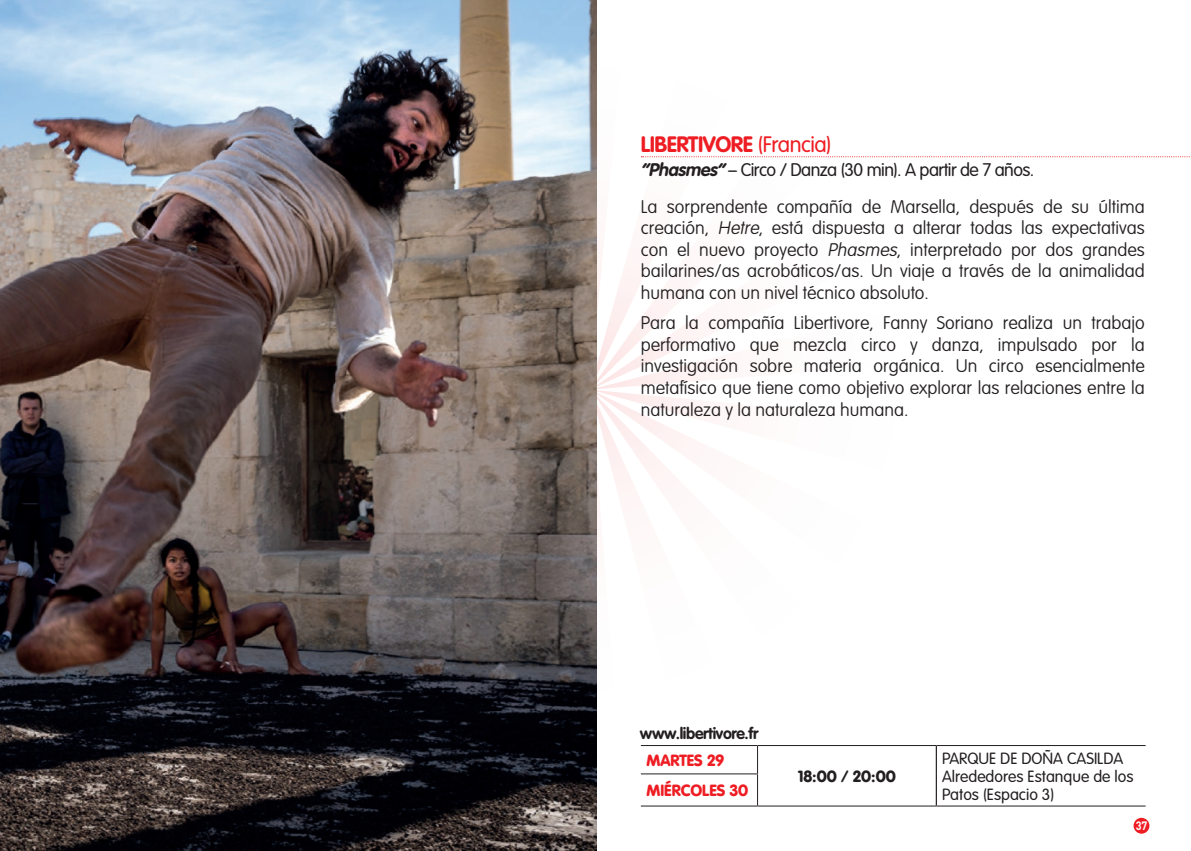
<style>
.page{position:relative;width:1191px;height:851px;background:#fff}
.page>*{position:absolute;margin:0;border:0;box-sizing:border-box;transform-origin:0 0}
.t1{font:700 22px "VAG Rounded Std";letter-spacing:-.02em;color:#ee1d23}
.t2{font:100 18px/21.6px "VAG Rounded Std";color:#231f20;text-align:justify}
.t3{font:300 16px/18.4px "VAG Rounded Std";color:#231f20}
.t4{font:900 16px "VAG Rounded Std";color:#ee1d23}
.t5{font:700 16px "VAG Rounded Std";letter-spacing:-.02em;color:#231f20}
.t6{font:900 16px "VAG Rounded Std";color:#231f20}
.t7{font:700 12px "DIN Pro";color:#fff;scale:.9 1}
.s1{font-weight:300}
.s2{font-weight:700;font-style:italic}
.s3{font-style:italic}
</style>
<div class="page">
<div style="left:1133px;top:817px;width:16px;height:16px;background:#ee1d23;border-radius:50%"></div>
<svg style="left:596px;top:207px;width:109px;height:182px"></svg>
<svg style="left:596px;top:390px;width:163px;height:366px"></svg>
<svg style="left:757px;top:746px;width:1px;height:27px"></svg>
<hr style="left:757px;top:774px;width:1px;height:31px;background:#231f20">
<hr style="left:935px;top:746px;width:2px;height:27px;background:#231f20">
<hr style="left:935px;top:773px;width:2px;height:32px;background:#231f20">
<hr style="left:641px;top:745px;width:116px;height:1px;background:#231f20">
<hr style="left:641px;top:773px;width:117px;height:1px;background:#231f20">
<hr style="left:641px;top:805px;width:116px;height:1px;background:#231f20">
<hr style="left:757px;top:745px;width:179px;height:1px;background:#231f20">
<hr style="left:757px;top:805px;width:179px;height:1px;background:#231f20">
<hr style="left:936px;top:745px;width:209px;height:1px;background:#231f20">
<hr style="left:936px;top:805px;width:209px;height:1px;background:#231f20">
<img style="left:0;top:0;width:596px;height:850px">
<svg style="left:641px;top:156px;width:549px;height:1px"></svg>
<p class="t1" style="left:641px;top:131px;width:192px">LIBERTIVORE <span class="s1">(Francia)</span></p>
<p class="t2" style="left:641px;top:152px;width:505px;line-height:36.6px"><span class="s2">“Phasmes”</span><span class="s1">– Circo / Danza (30 min). A partir de 7 años.<br></span>La sorprendente compañía de Marsella, después de su última</p>
<p class="t2" style="left:641px;top:217px;width:505px">creación, <span class="s3">Hetre</span>, está dispuesta a alterar todas las expectativas con el nuevo proyecto <span class="s3">Phasmes</span>, interpretado por dos grandes bailarines/as acrobáticos/as. Un viaje a través de la animalidad humana con un nivel técnico absoluto.</p>
<p class="t2" style="left:641px;top:312px;width:505px">Para la compañía Libertivore, Fanny Soriano realiza un trabajo performativo que mezcla circo y danza, impulsado por la investigación sobre materia orgánica. Un circo esencialmente metafísico que tiene como objetivo explorar las relaciones entre la naturaleza y la naturaleza humana.</p>
<p class="t5" style="left:640px;top:723px;width:120px">www.libertivore.fr</p>
<p class="t3" style="left:942px;top:749px;width:193px">PARQUE DE DOÑA CASILDA<br>Alrededores Estanque de los</p>
<p class="t4" style="left:646px;top:750px;width:79px">MARTES 29</p>
<p class="t6" style="left:798px;top:766px;width:99px">18:00 / 20:00</p>
<p class="t4" style="left:646px;top:780px;width:103px">MIÉRCOLES 30</p>
<p class="t3" style="left:942px;top:786px;width:114px">Patos (Espacio 3)</p>
<p class="t7" style="left:1135px;top:817px;width:14px">37</p>
</div>
